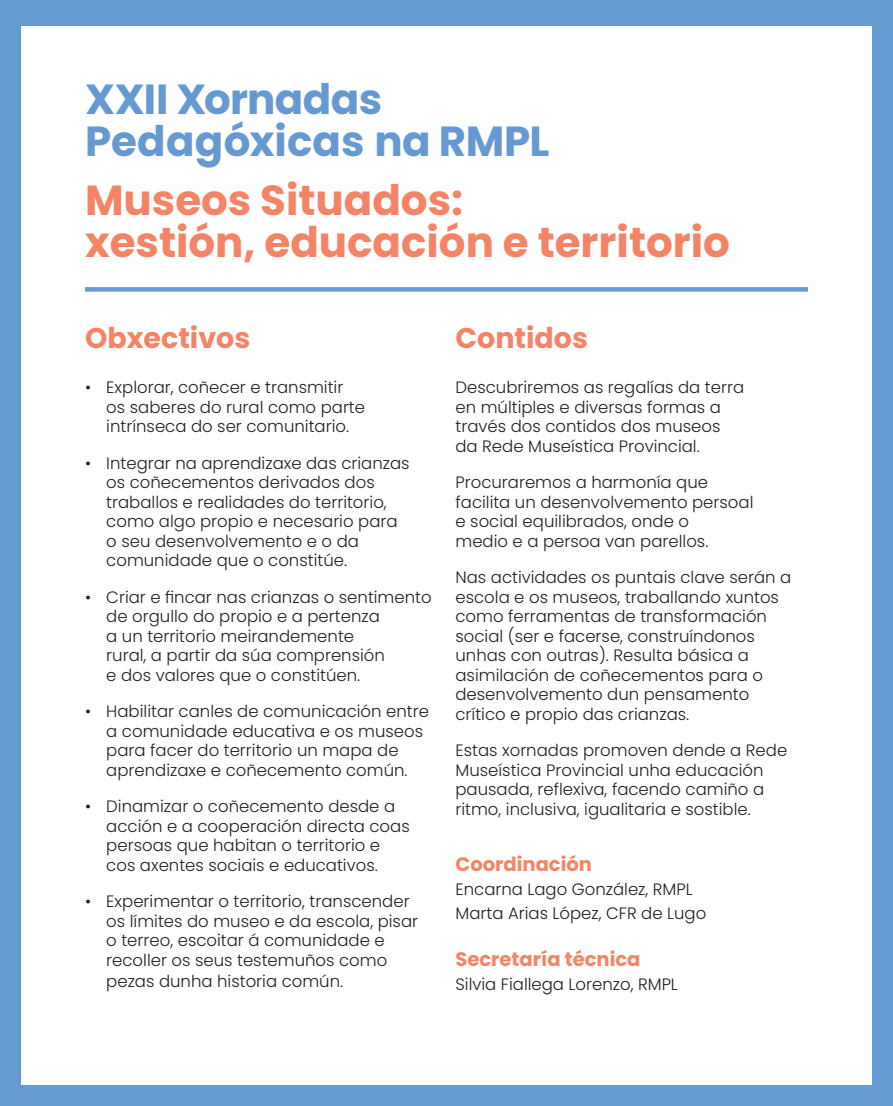
<style>
.page{position:relative;width:893px;height:1106px;background:#6599d1}
.page>*{position:absolute;margin:0;border:0;box-sizing:border-box;transform-origin:0 0}
.t1{font:700 42px/42px "Poppins";color:#f48465}
.texto{font:700 42px/42px "Poppins";letter-spacing:-.01em;color:#6599d1}
.t2{font:700 28.5px "Poppins";color:#f48465}
.texto-2{font:700 19.5px "Poppins";color:#f48465}
.texto-3{font:300 16.5px/19.5px "Poppins";color:#231f20}
</style>
<div class="page">
<div style="left:21px;top:26px;width:850px;height:1059px;background:#fff"></div>
<div style="left:85px;top:287px;width:723px;height:5px;background:#6599d1"></div>
<p class="texto" style="left:85px;top:78px;width:466px">XXII Xornadas<br>Pedagóxicas na RMPL</p>
<p class="t1" style="left:85px;top:179px;width:646px">Museos Situados:<br>xestión, educación e territorio</p>
<p class="t2" style="left:85px;top:321px;width:167px">Obxectivos</p>
<p class="texto-3" style="left:106px;top:378px;width:260px;text-indent:-21px">• Explorar, coñecer e transmitir os saberes do rural como parte intrínseca do ser comunitario.</p>
<p class="texto-3" style="left:106px;top:453px;width:305px;text-indent:-21px">• Integrar na aprendizaxe das crianzas os coñecementos derivados dos traballos e realidades do territorio, como algo propio e necesario para o seu desenvolvemento e o da comunidade que o constitúe.</p>
<p class="texto-3" style="left:106px;top:587px;width:327px;text-indent:-21px">• Criar e fincar nas crianzas o sentimento de orgullo do propio e a pertenza<br>a un territorio meirandemente<br>rural, a partir da súa comprensión<br>e dos valores que o constitúen.</p>
<p class="texto-3" style="left:106px;top:702px;width:324px;text-indent:-21px">• Habilitar canles de comunicación entre a comunidade educativa e os museos para facer do territorio un mapa de aprendizaxe e coñecemento común.</p>
<p class="texto-3" style="left:106px;top:797px;width:305px;text-indent:-21px">• Dinamizar o coñecemento desde a acción e a cooperación directa coas persoas que habitan o territorio e cos axentes sociais e educativos.</p>
<p class="texto-3" style="left:106px;top:892px;width:313px;text-indent:-21px">• Experimentar o territorio, transcender os límites do museo e da escola, pisar o terreo, escoitar á comunidade e recoller os seus testemuños como</p>
<p class="texto-3" style="left:106px;top:971px;width:238px">pezas dunha historia común.</p>
<p class="t2" style="left:455px;top:321px;width:134px">Contidos</p>
<p class="texto-3" style="left:455px;top:378px;width:290px">Descubriremos as regalías da terra en múltiples e diversas formas a través dos contidos dos museos da Rede Museística Provincial.</p>
<p class="texto-3" style="left:455px;top:473px;width:299px">Procuraremos a harmonía que facilita un desenvolvemento persoal e social equilibrados, onde o<br>medio e a persoa van parellos.</p>
<p class="texto-3" style="left:455px;top:568px;width:337px">Nas actividades os puntais clave serán a escola e os museos, traballando xuntos como ferramentas de transformación social (ser e facerse, construíndonos unhas con outras). Resulta básica a asimilación de coñecementos para o desenvolvemento dun pensamento crítico e propio das crianzas.</p>
<p class="texto-3" style="left:455px;top:741px;width:333px">Estas xornadas promoven dende a Rede Museística Provincial unha educación pausada, reflexiva, facendo camiño a ritmo, inclusiva, igualitaria e sostible.</p>
<p class="texto-2" style="left:455px;top:853px;width:138px">Coordinación</p>
<p class="texto-3" style="left:455px;top:879px;width:239px">Encarna Lago González, RMPL</p>
<p class="texto-3" style="left:455px;top:903px;width:252px">Marta Arias López, CFR de Lugo</p>
<p class="texto-2" style="left:455px;top:948px;width:186px">Secretaría técnica</p>
<p class="texto-3" style="left:455px;top:974px;width:224px">Silvia Fiallega Lorenzo, RMPL</p>
</div>
